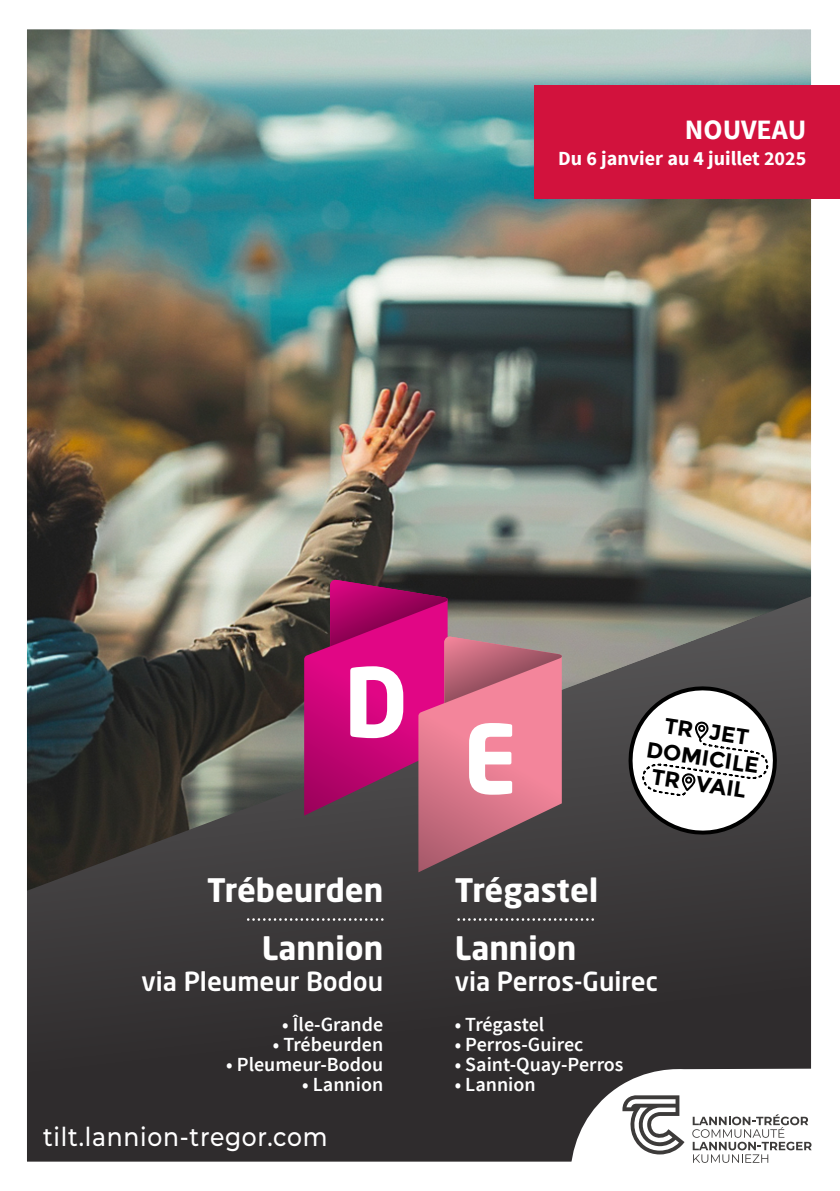
<style>
.page{position:relative;width:840px;height:1191px;background:#fff}
.page>*{position:absolute;margin:0;border:0;box-sizing:border-box;transform-origin:0 0}
.t1{font:700 94.4px "Neo Sans Std";color:#fff}
.t2{font:700 94.2px "Neo Sans Std";color:#fff}
.t3{font:700 32px/58.4px "Neo Sans Std";color:#fff;text-align:right}
.t4{font:700 28px "Source Sans Pro";color:#fff}
.t5{font:500 26px "Neo Sans Std";color:#fff}
.t6{font:500 26px "Montserrat";letter-spacing:.03em;color:#fff;scale:.9 1}
.t7{font:700 22px/26.4px "Montserrat";color:#000;text-align:center}
.t8{font:600 20px "Source Sans Pro";color:#fff}
.t9{font:700 20px "Source Sans Pro";color:#fff}
</style>
<div class="page">
<img style="left:27px;top:29px;width:785px;height:1133px">
<svg style="left:569px;top:1068px;width:243px;height:95px"></svg>
<svg style="left:248px;top:918px;width:135px;height:3px"></svg>
<svg style="left:458px;top:918px;width:135px;height:3px"></svg>
<svg style="left:304px;top:579px;width:257px;height:293px;background:#a6436e"></svg>
<svg style="left:625px;top:683px;width:154px;height:154px"></svg>
<div style="left:697px;top:724px;width:8px;height:8px;border:2px solid #000;border-radius:50%"></div>
<div style="left:533px;top:85px;width:306px;height:114px;background:#d2123d"></div>
<h3 class="t4" style="left:684px;top:118px;width:123px">NOUVEAU</h3>
<p class="t9" style="left:558px;top:150px;width:249px">Du 6 janvier au 4 juillet 2025</p>
<h1 class="t1" style="left:343px;top:665px;width:66px">D</h1>
<h3 class="t3" style="left:207px;top:864px;width:177px">Trébeurden<br>Lannion</h3>
<h3 class="t5" style="left:141px;top:971px;width:243px">via Pleumeur Bodou</h3>
<p class="t8" style="left:282px;top:1016px;width:102px">• Île-Grande</p>
<p class="t8" style="left:272px;top:1036px;width:112px">• Trébeurden</p>
<p class="t8" style="left:226px;top:1056px;width:158px">• Pleumeur-Bodou</p>
<p class="t8" style="left:302px;top:1076px;width:82px">• Lannion</p>
<h3 class="t6" style="left:43px;top:1120px;width:317px">tilt.lannion-tregor.com</h3>
<h2 class="t2" style="left:462px;top:722px;width:56px">E</h2>
<p class="t7" style="left:652px;top:709px;width:115px;rotate:9deg">TR JET<br>DOMICILE<br>TR VAIL</p>
<h3 class="t3" style="left:454px;top:864px;width:145px;text-align:left">Trégastel<br>Lannion</h3>
<h3 class="t5" style="left:454px;top:971px;width:204px">via Perros-Guirec</h3>
<p class="t8" style="left:454px;top:1016px;width:91px">• Trégastel</p>
<p class="t8" style="left:454px;top:1036px;width:130px">• Perros-Guirec</p>
<p class="t8" style="left:454px;top:1056px;width:170px">• Saint-Quay-Perros</p>
<p class="t8" style="left:454px;top:1076px;width:82px">• Lannion</p>
</div>
